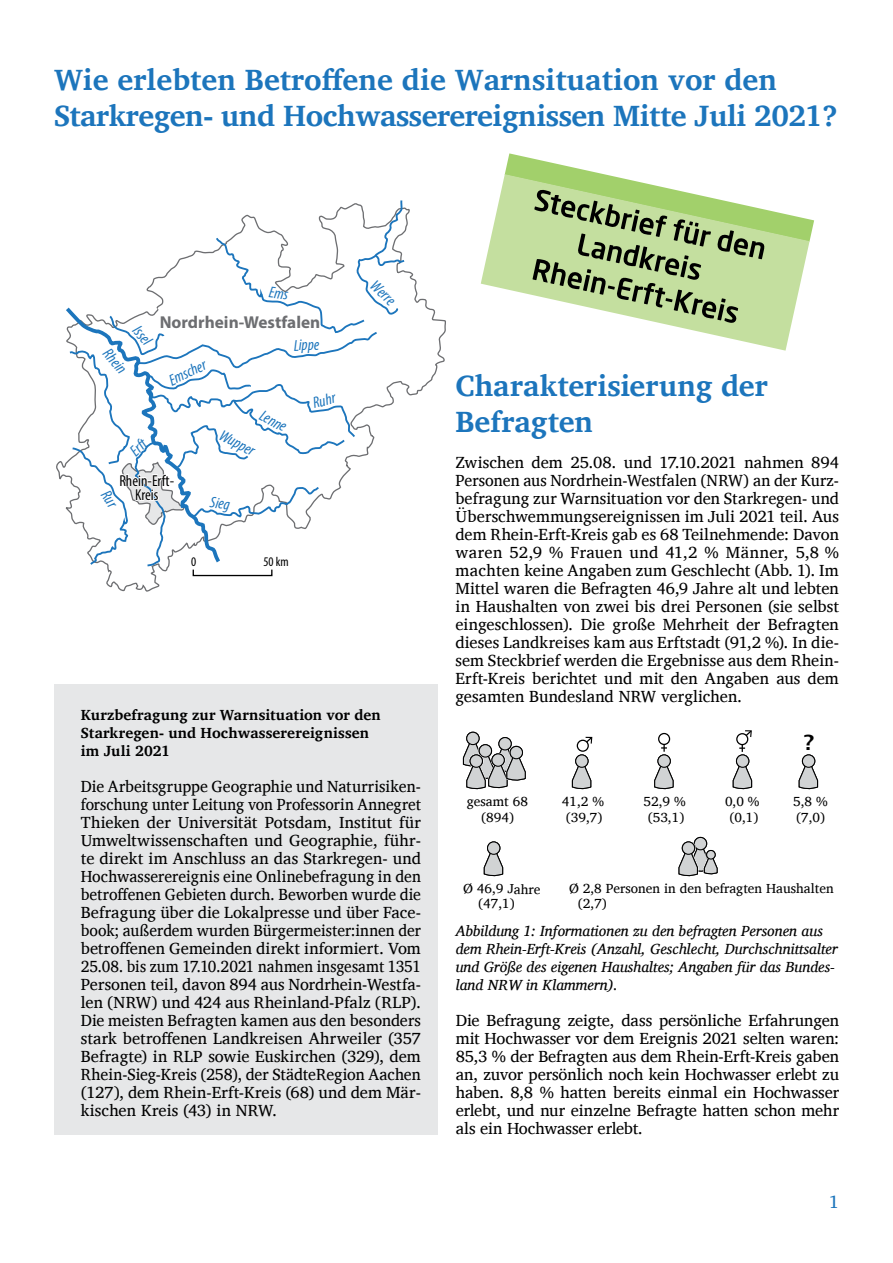
<style>
.page{position:relative;width:893px;height:1263px;background:#fff}
.page>*{position:absolute;margin:0;border:0;box-sizing:border-box;transform-origin:0 0}
.P1{font:700 30px/36px "Charis SIL";letter-spacing:-.005em;color:#1c75bc}
.t1{font:600 21px "Lucida Sans";color:#000}
.t2{font:18px "Charis SIL";color:#1c75bc}
.t3{font:700 17.25px "Myriad Pro";color:#6d6e71}
.P1-2{font:16.5px/18px "Charis SIL";color:#000;text-align:justify}
.t4{font:italic condensed 15.9px "Myriad Pro";color:#1c75bc}
.t5{font:condensed 15.9px/14.5px "Myriad Pro";color:#000;text-align:center}
.t6{font:italic 15px/18px "Charis SIL";color:#000}
.P1-3{font:700 15px "Charis SIL";letter-spacing:.005em;color:#000}
.t7{font:13.5px/15.8px "Charis SIL";color:#000;text-align:center}
.t8{font:condensed 13.2px "Myriad Pro";color:#000}
</style>
<div class="page">
<div style="left:54px;top:684px;width:383px;height:450px;background:#e6e7e8"></div>
<svg style="left:483px;top:843px;width:21px;height:34px"></svg>
<div style="left:487px;top:842px;width:13px;height:12px;background:#d1d3d4;border-radius:50%"></div>
<div style="left:487px;top:841px;width:13px;height:14px;border:1px solid #000;border-radius:50%"></div>
<svg style="left:678px;top:836px;width:40px;height:41px"></svg>
<div style="left:682px;top:842px;width:13px;height:12px;background:#d1d3d4;border-radius:50%"></div>
<div style="left:682px;top:841px;width:13px;height:14px;border:1px solid #000;border-radius:50%"></div>
<svg style="left:462px;top:731px;width:64px;height:59px"></svg>
<div style="left:510px;top:746px;width:12px;height:13px;background:#d1d3d4;border-radius:50%"></div>
<div style="left:510px;top:746px;width:13px;height:13px;border:1px solid #000;border-radius:50%"></div>
<svg style="left:571px;top:755px;width:21px;height:35px"></svg>
<div style="left:576px;top:755px;width:12px;height:12px;background:#d1d3d4;border-radius:50%"></div>
<div style="left:575px;top:754px;width:14px;height:14px;border:1px solid #000;border-radius:50%"></div>
<div style="left:577px;top:740px;width:12px;height:12px;border:1px solid #000;border-radius:50%"></div>
<svg style="left:585px;top:736px;width:8px;height:8px"></svg>
<div style="left:658px;top:733px;width:12px;height:12px;border:1px solid #000;border-radius:50%"></div>
<svg style="left:654px;top:744px;width:20px;height:46px"></svg>
<div style="left:736px;top:733px;width:12px;height:12px;border:1px solid #000;border-radius:50%"></div>
<svg style="left:744px;top:730px;width:8px;height:7px"></svg>
<svg style="left:732px;top:745px;width:21px;height:45px"></svg>
<svg style="left:798px;top:756px;width:21px;height:34px"></svg>
<div style="left:802px;top:755px;width:13px;height:12px;background:#d1d3d4;border-radius:50%"></div>
<div style="left:802px;top:754px;width:13px;height:14px;border:1px solid #000;border-radius:50%"></div>
<svg style="left:56px;top:208px;width:390px;height:384px"></svg>
<div style="left:193px;top:569px;width:79px;height:7px;border:1px solid #000"></div>
<svg style="left:481px;top:174px;width:311px;height:177px"></svg>
<svg style="left:505px;top:153px;width:309px;height:170px"></svg>
<svg style="left:62px;top:200px;width:344px;height:368px"></svg>
<p class="P1" style="left:54px;top:62px;width:786px">Wie erlebten Betroffene die Warnsituation vor den<br>Starkregen- und Hochwasserereignissen Mitte Juli 2021?</p>
<p class="t3" style="left:160px;top:311px;width:162px">Nordrhein-Westfalen</p>
<p class="t4" style="left:143px;top:321px;width:22px;rotate:50deg">Issel</p>
<p class="t4" style="left:293px;top:336px;width:27px;rotate:-3deg">Lippe</p>
<p class="t4" style="left:113px;top:344px;width:29px;rotate:48deg">Rhein</p>
<p class="t4" style="left:166px;top:372px;width:41px;rotate:-25deg">Emscher</p>
<p class="t4" style="left:126px;top:446px;width:19px;rotate:-45deg">Erft</p>
<p class="t5" style="left:119px;top:473px;width:56px">Rhein-Erft-<br>Kreis</p>
<p class="t4" style="left:265px;top:406px;width:30px;rotate:28deg">Lenne</p>
<p class="t4" style="left:225px;top:426px;width:39px;rotate:28deg">Wupper</p>
<p class="t4" style="left:212px;top:492px;width:21px;rotate:8deg">Sieg</p>
<p class="t8" style="left:191px;top:554px;width:7px">0</p>
<p class="t8" style="left:264px;top:553px;width:27px">50 km</p>
<p class="t4" style="left:311px;top:394px;width:24px;rotate:-15deg">Ruhr</p>
<p class="t4" style="left:379px;top:276px;width:30px;rotate:42deg">Werre</p>
<p class="P1-3" style="left:81px;top:706px;width:302px">Kurzbefragung zur Warnsituation vor den</p>
<p class="P1-3" style="left:81px;top:724px;width:290px">Starkregen- und Hochwasserereignissen</p>
<p class="P1-3" style="left:81px;top:742px;width:91px">im Juli 2021</p>
<p class="P1-2" style="left:81px;top:777px;width:342px">Die Arbeitsgruppe Geographie und Naturrisiken&shy;forschung unter Leitung von Professorin Annegret Thieken der Universität Potsdam, Institut für Umweltwissenschaften und Geographie, führ&shy;te direkt im Anschluss an das Starkregen- und Hochwasserereignis eine Onlinebefragung in den betroffenen Gebieten durch. Beworben wurde die Befragung über die Lokalpresse und über Face&shy;book; außerdem wurden Bürgermeister:innen der betroffenen Gemeinden direkt informiert. Vom 25.08. bis zum 17.10.2021 nahmen insgesamt 1351<br>Personen teil, davon 894 aus Nordrhein-Westfa&shy;len (NRW) und 424 aus Rheinland-Pfalz (RLP).<br>Die meisten Befragten kamen aus den besonders stark betroffenen Landkreisen Ahrweiler (357<br>Befragte) in RLP sowie Euskirchen (329), dem Rhein-Sieg-Kreis (258), der StädteRegion Aachen (127), dem Rhein-Erft-Kreis (68) und dem Mär&shy;kischen Kreis (43) in NRW.</p>
<p class="P1" style="left:455px;top:368px;width:314px">Charakterisierung der<br>Befragten</p>
<p class="P1-2" style="left:455px;top:453px;width:385px">Zwischen dem 25.08. und 17.10.2021 nahmen 894<br>Personen aus Nordrhein-Westfalen (NRW) an der Kurz&shy;befragung zur Warnsituation vor den Starkregen- und Überschwemmungsereignissen im Juli 2021 teil. Aus dem Rhein-Erft-Kreis gab es 68 Teilnehmende: Davon waren 52,9 % Frauen und 41,2 % Männer, 5,8 % machten keine Angaben zum Geschlecht (Abb. 1). Im Mittel waren die Befragten 46,9 Jahre alt und lebten in Haushalten von zwei bis drei Personen (sie selbst eingeschlossen). Die große Mehrheit der Befragten dieses Landkreises kam aus Erftstadt (91,2 %). In die&shy;sem Steckbrief werden die Ergebnisse aus dem Rhein-Erft-Kreis berichtet und mit den Angaben aus dem gesamten Bundesland NRW verglichen.</p>
<p class="t7" style="left:467px;top:793px;width:63px">gesamt 68 (894)</p>
<p class="t1" style="left:804px;top:730px;width:12px">?</p>
<p class="t7" style="left:562px;top:794px;width:44px">41,2 %</p>
<p class="t7" style="left:643px;top:794px;width:44px">52,9 %</p>
<p class="t7" style="left:725px;top:794px;width:36px">0,0 %</p>
<p class="t7" style="left:793px;top:794px;width:36px">5,8 %</p>
<p class="t7" style="left:566px;top:809px;width:38px">(39,7)</p>
<p class="t7" style="left:648px;top:809px;width:38px">(53,1)</p>
<p class="t7" style="left:729px;top:809px;width:31px">(0,1)</p>
<p class="t7" style="left:796px;top:809px;width:31px">(7,0)</p>
<p class="t7" style="left:463px;top:880px;width:79px;rotate:1deg">Ø 46,9 Jahre</p>
<p class="t7" style="left:569px;top:881px;width:266px">Ø 2,8 Personen in den befragten Haushalten</p>
<p class="t7" style="left:478px;top:895px;width:38px">(47,1)</p>
<p class="t7" style="left:578px;top:895px;width:31px">(2,7)</p>
<p class="t6" style="left:456px;top:922px;width:383px">Abbildung 1: Informationen zu den befragten Personen aus dem Rhein-Erft-Kreis (Anzahl, Geschlecht, Durchschnittsalter und Größe des eigenen Haushaltes; Angaben für das Bundes&shy;land NRW in Klammern).</p>
<p class="P1-2" style="left:456px;top:1011px;width:385px">Die Befragung zeigte, dass persönliche Erfahrungen mit Hochwasser vor dem Ereignis 2021 selten waren:<br>85,3 % der Befragten aus dem Rhein-Erft-Kreis gaben an, zuvor persönlich noch kein Hochwasser erlebt zu haben. 8,8 % hatten bereits einmal ein Hochwasser erlebt, und nur einzelne Befragte hatten schon mehr als ein Hochwasser erlebt.</p>
<p class="t2" style="left:829px;top:1191px;width:12px">1</p>
</div>
